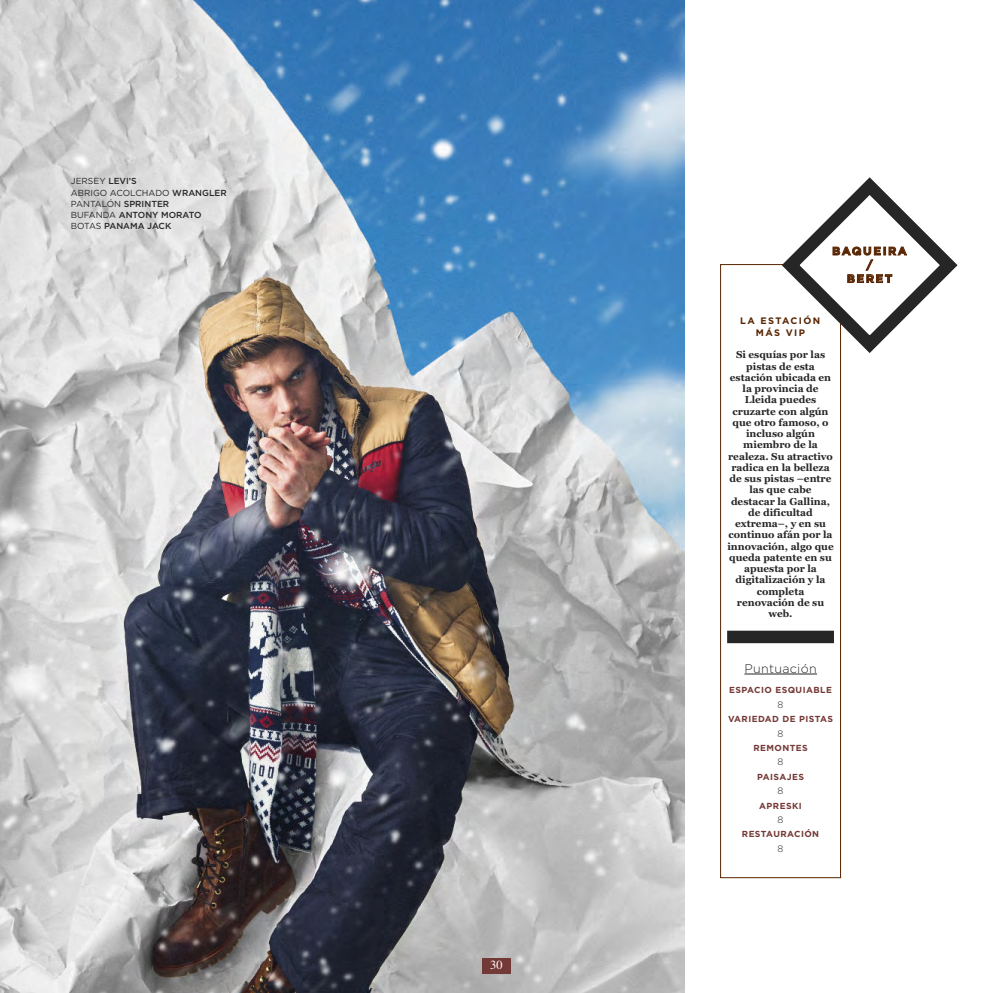
<style>
.page{position:relative;width:993px;height:993px;background:#fff}
.page>*{position:absolute;margin:0;border:0;box-sizing:border-box;transform-origin:0 0}
.t1{font:300 12.5px "Gotham";letter-spacing:.025em;color:#272627}
.t2{font:12.5px "Times";color:#fff}
.t3{font:700 11.25px/13.8px "Gotham";letter-spacing:.14em;color:#582502;text-align:center}
.t4{font:700 10px/11.2px "Georgia";color:#272627;text-align:center}
.t5{font:700 9.38px/11.4px "Gotham";letter-spacing:.15em;color:#582502;text-align:center}
.t6{font:300 9.38px "Gotham";color:#272627}
.t7{font:500 8.75px/11.2px "Gotham";color:#272627}
.t8{font:700 8.75px "Gotham";letter-spacing:.05em;color:#733936}
.s1{font-weight:400}
</style>
<div class="page">
<img style="left:0;top:0;width:684px;height:992px">
<div style="left:482px;top:957px;width:28px;height:16px;background:#733936"></div>
<div style="left:720px;top:264px;width:120px;height:613px;border:1px solid #582502"></div>
<div style="left:727px;top:630px;width:106px;height:13px;background:#272627"></div>
<hr style="left:744px;top:673px;width:72px;height:1px;background:#272627">
<svg style="left:772px;top:177px;width:186px;height:185px"></svg>
<p class="t7" style="left:71px;top:176px;width:157px"><span class="s1">JERSEY</span> LEVI’S<br><span class="s1">ABRIGO ACOLCHADO</span> WRANGLER<br><span class="s1">PANTALÓN</span> SPRINTER<br><span class="s1">BUFANDA</span> ANTONY MORATO<br><span class="s1">BOTAS</span> PANAMA JACK</p>
<p class="t2" style="left:490px;top:956px;width:14px">30</p>
<p class="t3" style="left:831px;top:245px;width:76px">BAQUEIRA /<br>BERET</p>
<p class="t5" style="left:740px;top:316px;width:81px">LA ESTACIÓN<br>MÁS VIP</p>
<p class="t4" style="left:727px;top:349px;width:108px">Si esquías por las pistas de esta estación ubicada en la provincia de<br>Lleida puedes cruzarte con algún que otro famoso, o incluso algún miembro de la realeza. Su atractivo radica en la belleza de sus pistas –entre las que cabe destacar la Gallina, de dificultad extrema–, y en su continuo afán por la innovación, algo que queda patente en su apuesta por la digitalización y la completa renovación de su web.</p>
<p class="t1" style="left:744px;top:663px;width:74px">Puntuación</p>
<p class="t6" style="left:777px;top:701px;width:7px">8</p>
<p class="t6" style="left:777px;top:729px;width:7px">8</p>
<p class="t6" style="left:777px;top:758px;width:7px">8</p>
<p class="t6" style="left:777px;top:787px;width:7px">8</p>
<p class="t6" style="left:777px;top:816px;width:7px">8</p>
<p class="t6" style="left:777px;top:844px;width:7px">8</p>
<p class="t8" style="left:729px;top:687px;width:104px">ESPACIO ESQUIABLE</p>
<p class="t8" style="left:727px;top:715px;width:106px">VARIEDAD DE PISTAS</p>
<p class="t8" style="left:753px;top:744px;width:56px">REMONTES</p>
<p class="t8" style="left:756px;top:773px;width:48px">PAISAJES</p>
<p class="t8" style="left:759px;top:802px;width:44px">APRESKI</p>
<p class="t8" style="left:741px;top:830px;width:79px">RESTAURACIÓN</p>
</div>
